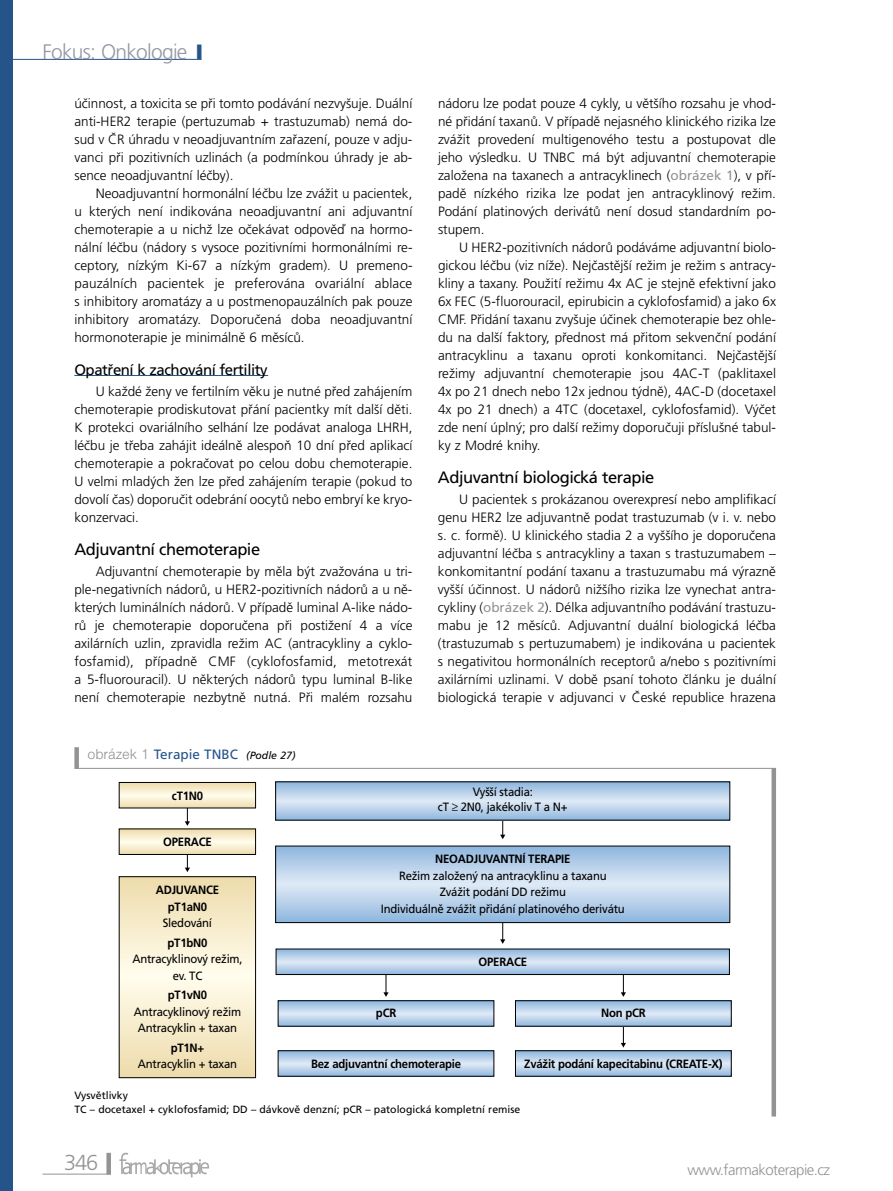
<style>
.page{position:relative;width:893px;height:1191px;background:#fff}
.page>*{position:absolute;margin:0;border:0;box-sizing:border-box;transform-origin:0 0}
.t1{font:300 21.6px "Frutiger CE";color:#929395}
.t2{font:300 21px "Frutiger CE";letter-spacing:-.035em;color:#9396a5}
.t3{font:16.5px "Frutiger CE";letter-spacing:-.03em;color:#000}
.t4{font:15px "Frutiger CE";letter-spacing:-.03em;color:#000}
.t5{font:300 15px "Frutiger CE";letter-spacing:-.035em;color:#929395}
.t6{font:300 13.5px/18px "Frutiger CE";color:#000;text-align:justify}
.t7{font:13.5px "Frutiger CE";color:#245489}
.t8{font:12px/16.5px "Frutiger CE";letter-spacing:-.02em;color:#000;text-align:center;scale:.95 1}
.t9{font:700 12px/16.5px "Frutiger CE";letter-spacing:-.02em;color:#000;text-align:center;scale:.95 1}
.t10{font:10.5px/13.5px "Frutiger CE";color:#000}
.s1{color:#245489}
.s2{font-family:"Nimbus San DCE Ligh";font-size:15px;color:#929395}
.s3{font-style:italic;font-size:10.5px;color:#000}
.s4{font-weight:400;color:#929395}
</style>
<div class="page">
<hr style="left:43px;top:1173px;width:68px;height:1px;background:#929395">
<div style="left:106px;top:1152px;width:5px;height:22px;background:#929395"></div>
<svg style="left:119px;top:1152px;width:90px;height:25px"></svg>
<div style="left:0;top:0;width:13px;height:1191px;background:#245489"></div>
<hr style="left:0;top:59px;width:202px;height:1px;background:#245489">
<hr style="left:74px;top:375px;width:194px;height:1px;background:#245489">
<svg style="left:185px;top:808px;width:5px;height:18px"></svg>
<svg style="left:500px;top:820px;width:5px;height:19px"></svg>
<svg style="left:500px;top:923px;width:5px;height:21px"></svg>
<svg style="left:383px;top:975px;width:6px;height:21px"></svg>
<svg style="left:621px;top:975px;width:5px;height:21px"></svg>
<svg style="left:621px;top:1026px;width:5px;height:21px"></svg>
<svg style="left:185px;top:855px;width:5px;height:17px"></svg>
<svg style="left:121px;top:784px;width:133px;height:22px;background:#f7eed0"></svg>
<div style="left:119px;top:782px;width:137px;height:26px;border:1px solid #000"></div>
<svg style="left:121px;top:830px;width:133px;height:23px;background:#f7edcf"></svg>
<div style="left:119px;top:828px;width:137px;height:27px;border:1px solid #000"></div>
<svg style="left:121px;top:878px;width:133px;height:198px;background:#f6ebcc"></svg>
<div style="left:119px;top:876px;width:137px;height:202px;border:1px solid #000"></div>
<svg style="left:277px;top:783px;width:451px;height:35px;background:#b9d1ea"></svg>
<svg style="left:277px;top:847px;width:451px;height:74px;background:#b7d0ea"></svg>
<div style="left:275px;top:845px;width:455px;height:78px;border:1px solid #000"></div>
<svg style="left:280px;top:1002px;width:212px;height:22px;background:#bcd3eb"></svg>
<div style="left:278px;top:1000px;width:216px;height:26px;border:1px solid #000"></div>
<svg style="left:517px;top:1002px;width:213px;height:22px;background:#bcd3eb"></svg>
<div style="left:515px;top:1000px;width:217px;height:26px;border:1px solid #000"></div>
<svg style="left:280px;top:1052px;width:212px;height:22px;background:#bcd3eb"></svg>
<div style="left:278px;top:1050px;width:216px;height:26px;border:1px solid #000"></div>
<svg style="left:517px;top:1052px;width:213px;height:22px;background:#bcd3eb"></svg>
<div style="left:515px;top:1050px;width:217px;height:26px;border:1px solid #000"></div>
<svg style="left:278px;top:950px;width:450px;height:23px;background:#bad1ea"></svg>
<div style="left:276px;top:948px;width:454px;height:27px;border:1px solid #000"></div>
<hr style="left:75px;top:768px;width:701px;height:1px;background:#929395">
<div style="left:771px;top:768px;width:5px;height:348px;background:#929395"></div>
<div style="left:74px;top:747px;width:5px;height:21px;background:#929395"></div>
<h2 class="t2" style="left:43px;top:40px;width:161px">Fokus: Onkologie <span class="s1">❙</span></h2>
<p class="t6" style="left:74px;top:94px;width:340px">účinnost, a toxicita se při tomto podávání nezvyšuje. Duální anti-HER2 terapie (pertuzumab + trastuzumab) nemá do&shy;sud v ČR úhradu v neoadjuvantním zařazení, pouze v adju&shy;vanci při pozitivních uzlinách (a podmínkou úhrady je ab&shy;sence neoadjuvantní léčby).</p>
<p class="t6" style="left:74px;top:184px;width:340px;text-indent:21px">Neoadjuvantní hormonální léčbu lze zvážit u pacientek, u kterých není indikována neoadjuvantní ani adjuvantní chemoterapie a u nichž lze očekávat odpověď na hormo&shy;nální léčbu (nádory s vysoce pozitivními hormonálními re&shy;ceptory, nízkým Ki-67 a nízkým gradem). U premeno&shy;pauzálních pacientek je preferována ovariální ablace s inhibitory aromatázy a u postmenopauzálních pak pouze inhibitory aromatázy. Doporučená doba neoadjuvantní hormonoterapie je minimálně 6 měsíců.</p>
<p class="t4" style="left:74px;top:361px;width:195px">Opatření k zachování fertility</p>
<p class="t6" style="left:74px;top:382px;width:340px;text-indent:21px">U každé ženy ve fertilním věku je nutné před zahájením chemoterapie prodiskutovat přání pacientky mít další děti.<br>K protekci ovariálního selhání lze podávat analoga LHRH, léčbu je třeba zahájit ideálně alespoň 10 dní před aplikací chemoterapie a pokračovat po celou dobu chemoterapie.<br>U velmi mladých žen lze před zahájením terapie (pokud to dovolí čas) doporučit odebrání oocytů nebo embryí ke kryo&shy;konzervaci.</p>
<p class="t3" style="left:74px;top:540px;width:187px">Adjuvantní chemoterapie</p>
<p class="t6" style="left:74px;top:562px;width:340px;text-indent:21px">Adjuvantní chemoterapie by měla být zvažována u tri&shy;ple-negativních nádorů, u HER2-pozitivních nádorů a u ně&shy;kterých luminálních nádorů. V případě luminal A-like nádo&shy;rů je chemoterapie doporučena při postižení 4 a více axilárních uzlin, zpravidla režim AC (antracykliny a cyklo&shy;fosfamid), případně CMF (cyklofosfamid, metotrexát a 5-fluorouracil). U některých nádorů typu luminal B-like není chemoterapie nezbytně nutná. Při malém rozsahu</p>
<p class="t7" style="left:87px;top:746px;width:210px"><span class="s2">obrázek 1</span> Terapie TNBC <span class="s3">(Podle 27)</span></p>
<p class="t6" style="left:438px;top:94px;width:340px">nádoru lze podat pouze 4 cykly, u většího rozsahu je vhod&shy;né přidání taxanů. V případě nejasného klinického rizika lze zvážit provedení multigenového testu a postupovat dle jeho výsledku. U TNBC má být adjuvantní chemoterapie založena na taxanech a antracyklinech (<span class="s4">obrázek 1</span>), v pří&shy;padě nízkého rizika lze podat jen antracyklinový režim.<br>Podání platinových derivátů není dosud standardním po&shy;stupem.</p>
<p class="t6" style="left:438px;top:238px;width:340px;text-indent:21px">U HER2-pozitivních nádorů podáváme adjuvantní biolo&shy;gickou léčbu (viz níže). Nejčastější režim je režim s antracy&shy;kliny a taxany. Použití režimu 4x AC je stejně efektivní jako 6x FEC (5-fluorouracil, epirubicin a cyklofosfamid) a jako 6x CMF. Přidání taxanu zvyšuje účinek chemoterapie bez ohle&shy;du na další faktory, přednost má přitom sekvenční podání antracyklinu a taxanu oproti konkomitanci. Nejčastější režimy adjuvantní chemoterapie jsou 4AC-T (paklitaxel 4x po 21 dnech nebo 12x jednou týdně), 4AC-D (docetaxel 4x po 21 dnech) a 4TC (docetaxel, cyklofosfamid). Výčet zde není úplný; pro další režimy doporučuji příslušné tabul&shy;ky z Modré knihy.</p>
<p class="t3" style="left:438px;top:468px;width:218px">Adjuvantní biologická terapie</p>
<p class="t6" style="left:438px;top:490px;width:340px;text-indent:21px">U pacientek s prokázanou overexpresí nebo amplifikací genu HER2 lze adjuvantně podat trastuzumab (v i. v. nebo s. c. formě). U klinického stadia 2 a vyššího je doporučena adjuvantní léčba s antracykliny a taxan s trastuzumabem – konkomitantní podání taxanu a trastuzumabu má výrazně vyšší účinnost. U nádorů nižšího rizika lze vynechat antra&shy;cykliny (<span class="s4">obrázek 2</span>). Délka adjuvantního podávání trastuzu&shy;mabu je 12 měsíců. Adjuvantní duální biologická léčba (trastuzumab s pertuzumabem) je indikována u pacientek s negativitou hormonálních receptorů a/nebo s pozitivními axilárními uzlinami. V době psaní tohoto článku je duální biologická terapie v adjuvanci v České republice hrazena</p>
<p class="t8" style="left:438px;top:784px;width:138px;line-height:15px">Vyšší stadia:<br>cT ≥ 2N0, jakékoliv T a N+</p>
<p class="t9" style="left:435px;top:850px;width:144px">NEOADJUVANTNÍ TERAPIE</p>
<p class="t8" style="left:381px;top:867px;width:258px">Režim založený na antracyklinu a taxanu<br>Zvážit podání DD režimu<br>Individuálně zvážit přidání platinového derivátu</p>
<p class="t9" style="left:172px;top:787px;width:34px">cT1N0</p>
<p class="t9" style="left:163px;top:833px;width:52px">OPERACE</p>
<p class="t9" style="left:156px;top:882px;width:68px">ADJUVANCE pT1aN0</p>
<p class="t8" style="left:163px;top:915px;width:53px">Sledování</p>
<p class="t9" style="left:168px;top:934px;width:43px">pT1bN0</p>
<p class="t8" style="left:132px;top:951px;width:117px">Antracyklinový režim, ev. TC</p>
<p class="t9" style="left:168px;top:987px;width:43px">pT1vN0</p>
<p class="t8" style="left:134px;top:1003px;width:114px">Antracyklinový režim<br>Antracyklin + taxan</p>
<p class="t9" style="left:171px;top:1039px;width:37px">pT1N+</p>
<p class="t8" style="left:138px;top:1056px;width:106px">Antracyklin + taxan</p>
<p class="t9" style="left:479px;top:953px;width:52px">OPERACE</p>
<p class="t9" style="left:376px;top:1004px;width:23px">pCR</p>
<p class="t9" style="left:601px;top:1004px;width:48px">Non pCR</p>
<p class="t9" style="left:311px;top:1055px;width:159px">Bez adjuvantní chemoterapie</p>
<p class="t9" style="left:524px;top:1055px;width:210px">Zvážit podání kapecitabinu (CREATE-X)</p>
<p class="t10" style="left:74px;top:1088px;width:447px">Vysvětlivky<br>TC – docetaxel + cyklofosfamid; DD – dávkově denzní; pCR – patologická kompletní remise</p>
<h1 class="t1" style="left:64px;top:1150px;width:35px">346</h1>
<p class="t5" style="left:687px;top:1161px;width:144px">www.farmakoterapie.cz</p>
</div>
